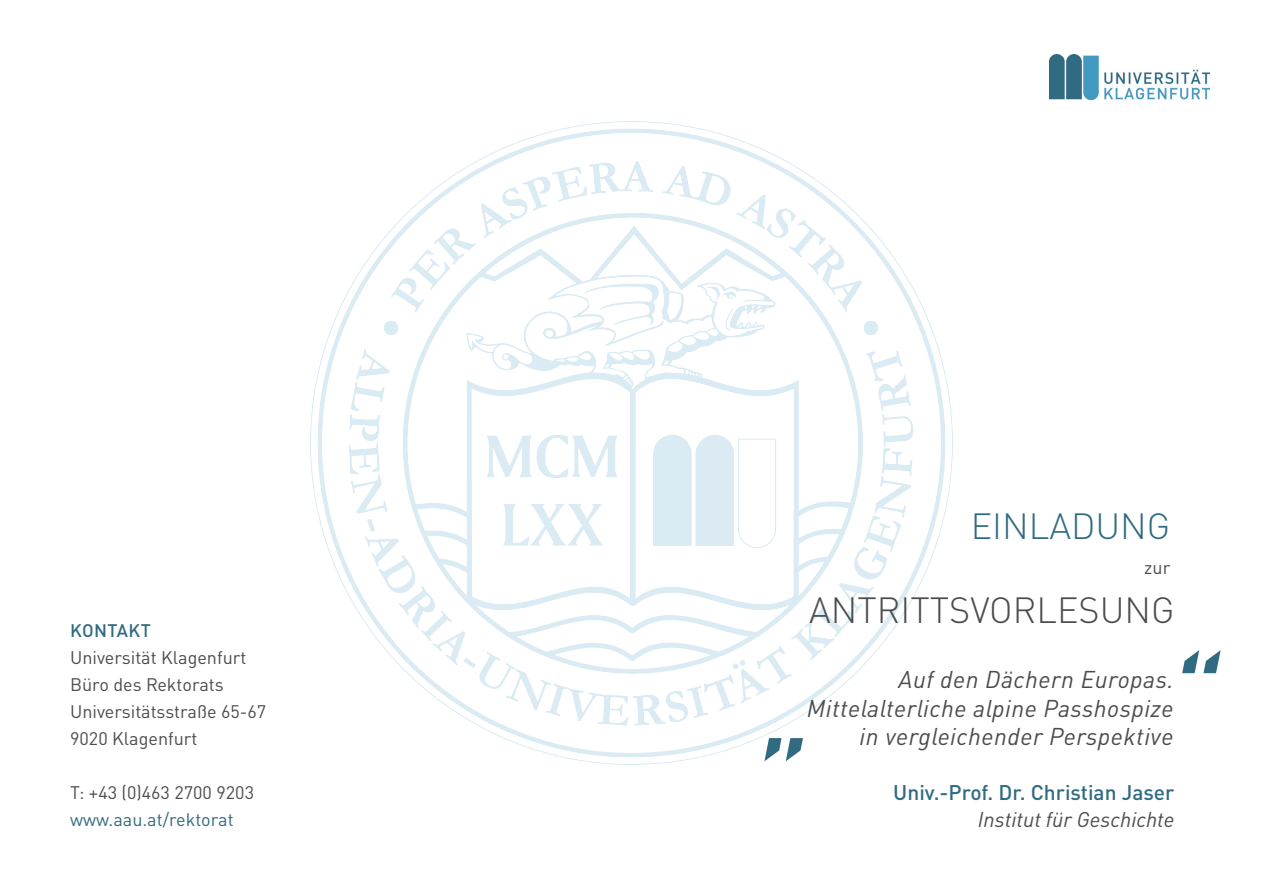
<style>
.page{position:relative;width:1263px;height:893px;background:#fff}
.page>*{position:absolute;margin:0;border:0;box-sizing:border-box;transform-origin:0 0}
.t1{font:italic 500 117.9px "DIN Pro";color:#316b81}
.t2{font:300 36px "DIN";color:#4b4c4d}
.t3{font:300 36px "DIN";color:#316b81}
.t4{font:italic 24px "DIN Pro";letter-spacing:.02em;color:#4b4c4d}
.t5{font:500 21px "DIN Pro";color:#316b81}
.t6{font:italic 21px "DIN Pro";color:#4b4c4d}
.t7{font:18px "DIN Pro";color:#4b4c4d}
.t8{font:18px "DIN Pro";color:#316b81}
.t9{font:500 18px "DIN Pro";letter-spacing:.02em;color:#316b81}
</style>
<div class="page">
<img style="left:310px;top:122px;width:643px;height:642px">
<img style="left:1049px;top:54px;width:160px;height:45px">
<p class="t9" style="left:70px;top:616px;width:82px">KONTAKT</p>
<p class="t7" style="left:70px;top:643px;width:178px">Universität Klagenfurt</p>
<p class="t7" style="left:70px;top:670px;width:155px">Büro des Rektorats</p>
<p class="t7" style="left:70px;top:697px;width:198px">Universitätsstraße 65-67</p>
<p class="t7" style="left:70px;top:724px;width:129px">9020 Klagenfurt</p>
<p class="t7" style="left:70px;top:778px;width:185px">T: +43 (0)463 2700 9203</p>
<p class="t8" style="left:70px;top:805px;width:165px">www.aau.at/rektorat</p>
<p class="t3" style="left:971px;top:503px;width:201px">EINLADUNG</p>
<p class="t7" style="left:1144px;top:553px;width:27px">zur</p>
<p class="t2" style="left:809px;top:587px;width:367px">ANTRITTSVORLESUNG</p>
<p class="t4" style="left:899px;top:661px;width:277px">Auf den Dächern Europas.</p>
<p class="t4" style="left:807px;top:689px;width:368px">Mittelalterliche alpine Passhospize</p>
<p class="t1" style="left:764px;top:614px;width:53px">„</p>
<p class="t4" style="left:860px;top:718px;width:316px">in vergleichender Perspektive</p>
<p class="t1" style="left:1165px;top:608px;width:53px">“</p>
<p class="t5" style="left:893px;top:775px;width:283px">Univ.-Prof. Dr. Christian Jaser</p>
<p class="t6" style="left:978px;top:803px;width:198px">Institut für Geschichte</p>
</div>
